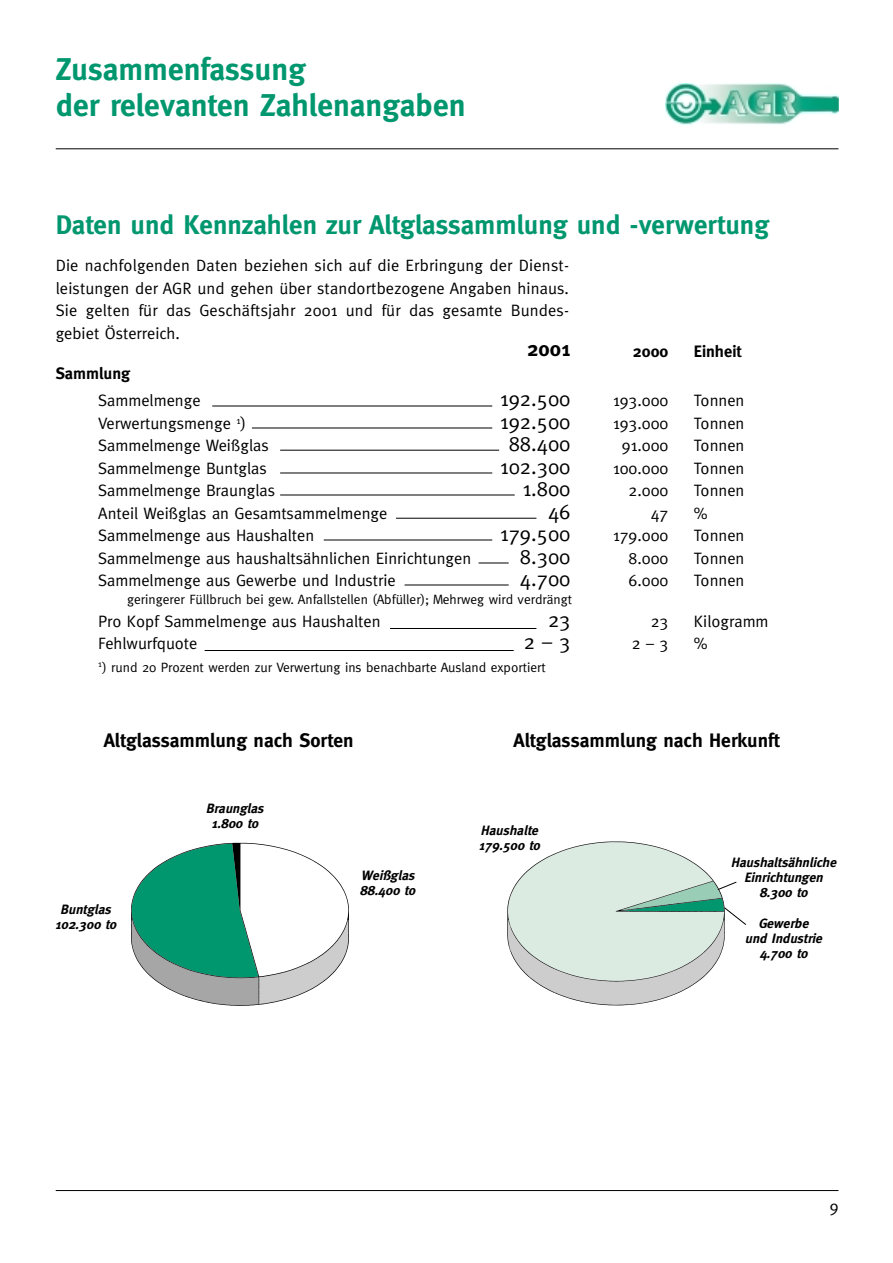
<style>
.page{position:relative;width:893px;height:1263px;background:#fff}
.page>*{position:absolute;margin:0;border:0;box-sizing:border-box;transform-origin:0 0}
.t1{font:700 31.5px/36px "Meta";color:#00976f}
.t2{font:700 27px "Meta";color:#00976f}
.t3{font:21px "Meta";color:#000}
.t4{font:700 21px "Meta";color:#000}
.t5{font:700 19.5px "Meta";color:#000}
.t6{font:16.5px/22.5px "Meta";color:#000;text-align:justify}
.t7{font:700 16.5px "Meta";color:#000}
.t8{font:13.5px "Meta";color:#000}
.t9{font:italic 700 13.5px/15px "Meta";color:#000;text-align:center}
</style>
<div class="page">
<hr style="left:56px;top:1190px;width:782px;height:1px;background:#000">
<img style="left:665px;top:83px;width:173px;height:41px">
<hr style="left:56px;top:148px;width:782px;height:1px;background:#000">
<img style="left:131px;top:842px;width:218px;height:164px">
<img style="left:507px;top:841px;width:218px;height:165px">
<hr style="left:212px;top:406px;width:280px;height:1px;background:#000">
<hr style="left:252px;top:428px;width:240px;height:1px;background:#000">
<hr style="left:280px;top:450px;width:219px;height:1px;background:#000">
<hr style="left:280px;top:473px;width:212px;height:1px;background:#000">
<hr style="left:280px;top:495px;width:234px;height:1px;background:#000">
<hr style="left:396px;top:518px;width:140px;height:1px;background:#000">
<hr style="left:324px;top:540px;width:168px;height:1px;background:#000">
<hr style="left:478px;top:563px;width:30px;height:1px;background:#000">
<hr style="left:404px;top:585px;width:104px;height:1px;background:#000">
<hr style="left:390px;top:628px;width:146px;height:1px;background:#000">
<hr style="left:205px;top:650px;width:308px;height:1px;background:#000">
<svg style="left:717px;top:882px;width:19px;height:8px"></svg>
<svg style="left:723px;top:907px;width:23px;height:18px"></svg>
<h1 class="t1" style="left:56px;top:54px;width:411px">Zusammenfassung<br>der relevanten Zahlenangaben</h1>
<h2 class="t2" style="left:56px;top:214px;width:715px">Daten und Kennzahlen zur Altglassammlung und -verwertung</h2>
<p class="t6" style="left:56px;top:255px;width:515px">Die nachfolgenden Daten beziehen sich auf die Erbringung der Dienst&shy;leistungen der AGR und gehen über standortbezogene Angaben hinaus.<br>Sie gelten für das Geschäftsjahr 2001 und für das gesamte Bundes&shy;gebiet Österreich.</p>
<p class="t4" style="left:527px;top:340px;width:45px">2001</p>
<p class="t7" style="left:633px;top:345px;width:37px">2000</p>
<p class="t7" style="left:693px;top:345px;width:49px">Einheit</p>
<p class="t7" style="left:56px;top:367px;width:76px">Sammlung</p>
<p class="t6" style="left:98px;top:390px;width:104px">Sammelmenge</p>
<p class="t3" style="left:500px;top:391px;width:72px">192.500</p>
<p class="t6" style="left:613px;top:390px;width:57px">193.000</p>
<p class="t6" style="left:693px;top:390px;width:52px">Tonnen</p>
<p class="t6" style="left:98px;top:413px;width:149px">Verwertungsmenge <sup>1</sup>)</p>
<p class="t3" style="left:500px;top:413px;width:72px">192.500</p>
<p class="t6" style="left:613px;top:413px;width:57px">193.000</p>
<p class="t6" style="left:693px;top:413px;width:52px">Tonnen</p>
<p class="t6" style="left:98px;top:435px;width:172px">Sammelmenge Weißglas</p>
<p class="t3" style="left:508px;top:436px;width:63px">88.400</p>
<p class="t6" style="left:622px;top:435px;width:48px">91.000</p>
<p class="t6" style="left:693px;top:435px;width:52px">Tonnen</p>
<p class="t6" style="left:98px;top:458px;width:170px">Sammelmenge Buntglas</p>
<p class="t3" style="left:500px;top:458px;width:72px">102.300</p>
<p class="t6" style="left:613px;top:458px;width:57px">100.000</p>
<p class="t6" style="left:693px;top:458px;width:52px">Tonnen</p>
<p class="t6" style="left:98px;top:480px;width:178px">Sammelmenge Braunglas</p>
<p class="t3" style="left:522px;top:481px;width:49px">1.800</p>
<p class="t6" style="left:628px;top:480px;width:41px">2.000</p>
<p class="t6" style="left:693px;top:480px;width:52px">Tonnen</p>
<p class="t6" style="left:98px;top:503px;width:290px">Anteil Weißglas an Gesamtsammelmenge</p>
<p class="t3" style="left:548px;top:503px;width:24px">46</p>
<p class="t6" style="left:650px;top:503px;width:19px">47</p>
<p class="t6" style="left:693px;top:503px;width:15px">%</p>
<p class="t6" style="left:98px;top:525px;width:217px">Sammelmenge aus Haushalten</p>
<p class="t3" style="left:500px;top:526px;width:72px">179.500</p>
<p class="t6" style="left:613px;top:525px;width:57px">179.000</p>
<p class="t6" style="left:693px;top:525px;width:52px">Tonnen</p>
<p class="t6" style="left:98px;top:548px;width:374px">Sammelmenge aus haushaltsähnlichen Einrichtungen</p>
<p class="t3" style="left:520px;top:548px;width:52px">8.300</p>
<p class="t6" style="left:628px;top:548px;width:41px">8.000</p>
<p class="t6" style="left:693px;top:548px;width:52px">Tonnen</p>
<p class="t6" style="left:98px;top:570px;width:299px">Sammelmenge aus Gewerbe und Industrie</p>
<p class="t3" style="left:520px;top:571px;width:52px">4.700</p>
<p class="t6" style="left:628px;top:570px;width:41px">6.000</p>
<p class="t6" style="left:693px;top:570px;width:52px">Tonnen</p>
<p class="t8" style="left:127px;top:594px;width:446px">geringerer Füllbruch bei gew. Anfallstellen (Abfüller); Mehrweg wird verdrängt</p>
<p class="t6" style="left:98px;top:611px;width:284px">Pro Kopf Sammelmenge aus Haushalten</p>
<p class="t3" style="left:548px;top:611px;width:24px">23</p>
<p class="t6" style="left:650px;top:611px;width:19px">23</p>
<p class="t6" style="left:693px;top:611px;width:76px">Kilogramm</p>
<p class="t6" style="left:98px;top:633px;width:101px">Fehlwurfquote</p>
<p class="t3" style="left:524px;top:634px;width:48px">2 – 3</p>
<p class="t6" style="left:631px;top:633px;width:38px">2 – 3</p>
<p class="t6" style="left:693px;top:633px;width:15px">%</p>
<p class="t8" style="left:98px;top:662px;width:449px"><sup>1</sup>) rund 20 Prozent werden zur Verwertung ins benachbarte Ausland exportiert</p>
<p class="t5" style="left:104px;top:732px;width:251px">Altglassammlung nach Sorten</p>
<p class="t5" style="left:513px;top:732px;width:267px">Altglassammlung nach Herkunft</p>
<p class="t9" style="left:55px;top:903px;width:66px">Buntglas<br>102.300 to</p>
<p class="t9" style="left:206px;top:802px;width:62px">Braunglas<br>1.800 to</p>
<p class="t9" style="left:360px;top:869px;width:59px;text-align:left">Weißglas<br>88.400 to</p>
<p class="t9" style="left:478px;top:824px;width:66px;text-align:left">Haushalte<br>179.500 to</p>
<p class="t9" style="left:730px;top:856px;width:110px">Haushaltsähnliche<br>Einrichtungen<br>8.300 to</p>
<p class="t9" style="left:744px;top:917px;width:81px">Gewerbe und Industrie<br>4.700 to</p>
<p class="t6" style="left:829px;top:1196px;width:10px">9</p>
</div>
